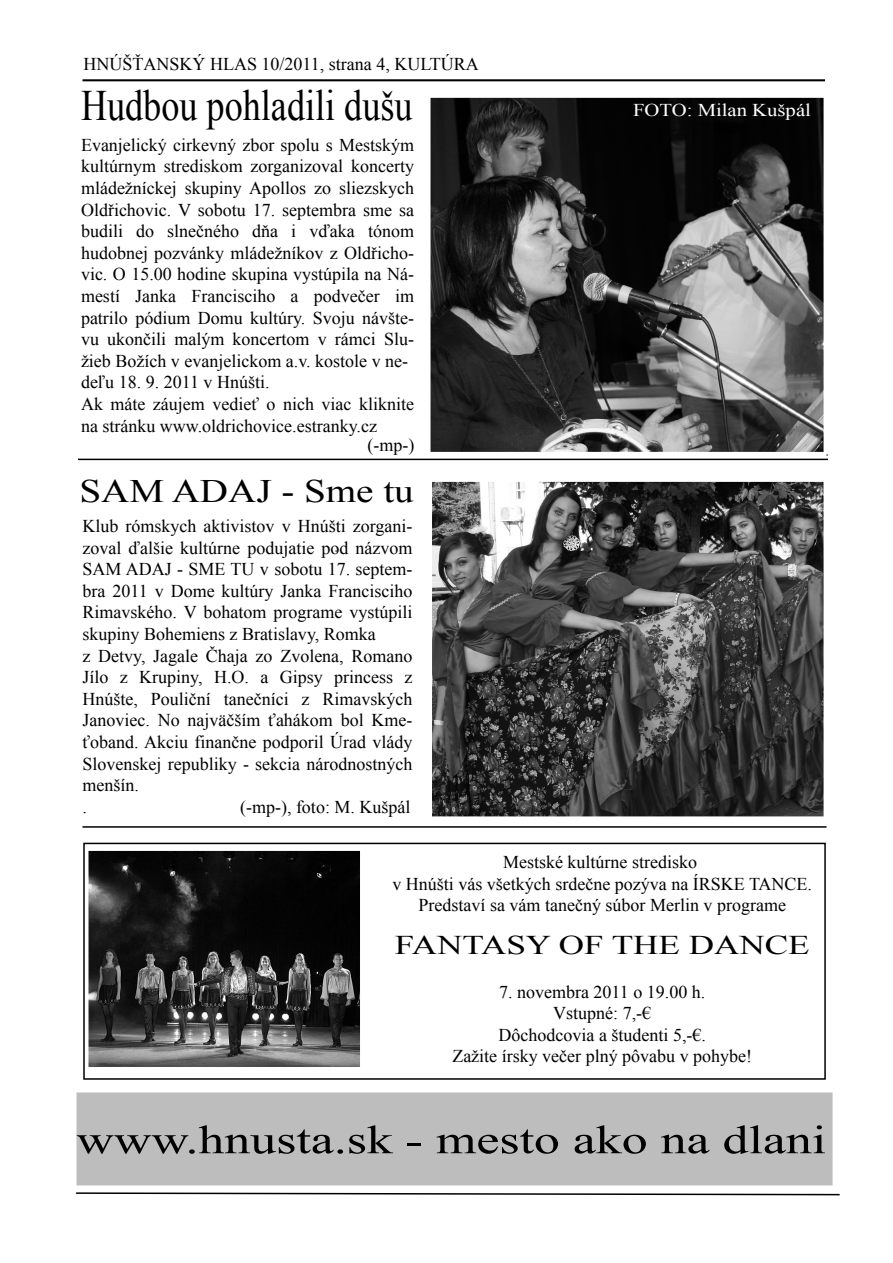
<style>
.page{position:relative;width:893px;height:1263px;background:#fff}
.page>*{position:absolute;margin:0;border:0;box-sizing:border-box;transform-origin:0 0}
.t1{font:43.35px "Times New Roman";color:#000;scale:.83 1}
.t2{font:40.2px "Times New Roman";color:#000;scale:1.29 1}
.t3{font:32.7px "Times New Roman";letter-spacing:.055em;color:#000;scale:1.19 1}
.t4{font:27px "Times New Roman";color:#000;scale:1.3 1}
.t5{font:18px/21.6px "Times New Roman";color:#000;text-align:center}
.t6{font:18px "Times New Roman";color:#fff;scale:1.15 1}
</style>
<div class="page">
<hr style="left:82px;top:79px;width:743px;height:2px;background:#000">
<svg style="left:76px;top:1192px;width:764px;height:4px"></svg>
<div style="left:83px;top:843px;width:743px;height:237px;border:2px solid #000"></div>
<div style="left:76px;top:1092px;width:756px;height:93px;background:#bdbdbd"></div>
<img style="left:430px;top:98px;width:394px;height:354px">
<hr style="left:78px;top:459px;width:750px;height:1px;background:#000">
<img style="left:432px;top:482px;width:392px;height:334px">
<hr style="left:82px;top:826px;width:744px;height:2px;background:#000">
<img style="left:88px;top:851px;width:272px;height:215px">
<p class="t5" style="left:84px;top:53px;width:396px">H NÚŠŤANSKÝ H LAS 10/2011, strana 4, KULTÚRA</p>
<h1 class="t1" style="left:81px;top:82px;width:401px">H udbou poh ladili dušu</h1>
<p class="t5" style="left:81px;top:134px;width:336px;text-align:left">Evanjelick ý cirk evný zbor spolu s M estsk ým k ultúrnym stre disk om zorganizovalk oncerty m ládežníck ej sk upiny Apollos zo sliezsk ych Oldřich ovic. Vsobotu 17. septem bra sm e sa budili do slnečnéh o dňa i vďak a tónom h udobnej pozvánk y m ládežník ovz O ldřich o&shy;vic. O 15.00 h odine sk upina vystúpila na Ná&shy;m estí Jank a Franciscih o a podvečer im patrilo pódium Dom u k ultúry. Svoju návšte&shy;vu uk ončili m alým k oncertom v rám ci Slu&shy;žie b Božích vevanjelick om a.v. k ostole vne&shy;deľu 18. 9 . 2011 vH núšti.<br>Ak m áte záujem ve dieť o nich viac k lik nite na stránk u w w w .oldrich ovice.estrank y.cz</p>
<p class="t5" style="left:368px;top:434px;width:51px">(-m p-)</p>
<h3 class="t3" style="left:80px;top:472px;width:282px">SAM ADAJ- Sm e tu</h3>
<p class="t5" style="left:82px;top:515px;width:335px;text-align:left">Klub róm sk ych ak tivistov v H núšti zorgani&shy;zovalďalšie k ultúrne podujatie pod názvom SAM ADAJ- SM E TU vsobotu 17. septem - bra 2011 v Dom e k ultúry Jank a Franciscih o Rim avsk éh o. Vboh atom program e vystúpili sk upiny Boh em iens z Bratislavy, Rom k a<br>z Detvy, Jagale Č h aja zo Z volena, Rom ano Jílo z Krupiny, H .O . a Gips y princess z H núšte, Pouliční tanečníci z Rim avsk ých Janoviec. No najväčším ť ah ák om bolKm e&shy;ť oband. Ak ciu finančne podporilÚrad vlády Slovensk ej republik y - sek cia národnostných m enšín.<br>.</p>
<p class="t5" style="left:240px;top:796px;width:181px">(-m p-), foto: M . Kušpál</p>
<p class="t6" style="left:633px;top:100px;width:165px">FO TO : M ilan Kušpál</p>
<p class="t5" style="left:392px;top:851px;width:422px">Mestsk é k ultúrne stredisk o<br>vH núšti vás všetk ých srdečne pozýva na ÍRSKE TANCE.<br>Pre dstaví sa vám tanečný súbor M erlin vprogram e</p>
<h3 class="t4" style="left:395px;top:930px;width:319px">FANTASY O FTH E DANCE</h3>
<p class="t5" style="left:452px;top:981px;width:303px">7. novem bra 2011 o 19 .00 h .<br>Vstupné: 7,-€<br>Dôch odcovia a študenti 5,-€.<br>Z ažite írsk y večer plný pôvabu vpoh ybe !</p>
<h2 class="t2" style="left:76px;top:1117px;width:583px">w w w.h nusta.sk - m esto ak o nadlani</h2>
</div>
